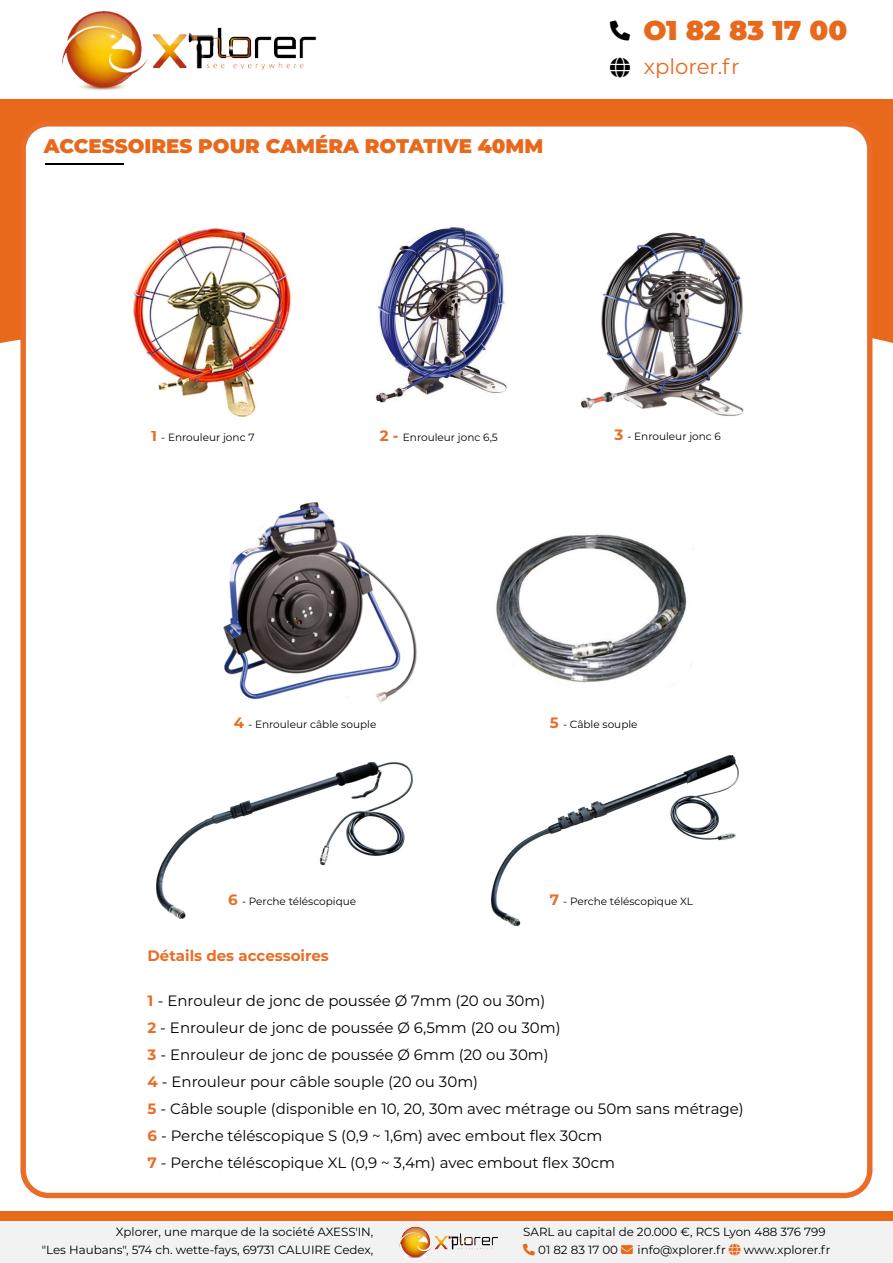
<style>
.page{position:relative;width:893px;height:1263px;background:#e8691b}
.page>*{position:absolute;margin:0;border:0;box-sizing:border-box;transform-origin:0 0}
.t1{font:900 27.3px "Montserrat";color:#e8691b}
.t2{font:21.15px "Montserrat";color:#e8691b}
.t3{font:900 19.8px "Montserrat";color:#e8691b}
.t4{font:15px "Montserrat";color:#000}
.t5{font:700 15px "Montserrat";color:#e96d26}
.t6{font:11.85px "Montserrat";color:#000}
.t7{font:10.5px "Montserrat";color:#000}
.s1{font-weight:700;color:#e96d26}
.s2{color:#e8691b}
</style>
<div class="page">
<div style="left:0;top:338px;width:893px;height:873px;background:#fff"></div>
<div style="left:0;top:0;width:893px;height:98px;background:#fff"></div>
<img style="left:62px;top:11px;width:255px;height:80px">
<div style="left:0;top:1221px;width:893px;height:42px;background:#f2f2f2"></div>
<img style="left:399px;top:1226px;width:99px;height:32px">
<div style="left:20px;top:121px;width:852px;height:1077px;background:#fff;border:5px solid #e96d26;border-radius:25px"></div>
<hr style="left:45px;top:163px;width:78px;height:2px;background:#000">
<img style="left:492px;top:755px;width:246px;height:170px">
<img style="left:496px;top:534px;width:198px;height:149px">
<img style="left:223px;top:502px;width:194px;height:201px">
<img style="left:133px;top:228px;width:158px;height:189px">
<img style="left:376px;top:227px;width:131px;height:176px">
<img style="left:156px;top:763px;width:256px;height:156px">
<img style="left:581px;top:232px;width:163px;height:184px">
<p class="t3" style="left:44px;top:134px;width:501px">ACCESSOIRES POUR CAMÉRA ROTATIVE 40MM</p>
<p class="t1" style="left:643px;top:14px;width:205px">O1 82 83 17 00</p>
<p class="t2" style="left:644px;top:53px;width:97px">xplorer.fr</p>
<p class="t5" style="left:151px;top:426px;width:7px">1</p>
<p class="t7" style="left:161px;top:431px;width:95px">- Enrouleur jonc 7</p>
<p class="t5" style="left:380px;top:426px;width:20px">2 -</p>
<p class="t7" style="left:403px;top:431px;width:96px">Enrouleur jonc 6,5</p>
<p class="t5" style="left:614px;top:426px;width:10px">3</p>
<p class="t7" style="left:627px;top:430px;width:95px">- Enrouleur jonc 6</p>
<p class="t5" style="left:234px;top:714px;width:12px">4</p>
<p class="t7" style="left:248px;top:718px;width:130px">- Enrouleur câble souple</p>
<p class="t5" style="left:550px;top:714px;width:10px">5</p>
<p class="t7" style="left:563px;top:718px;width:76px">- Câble souple</p>
<p class="t5" style="left:228px;top:890px;width:11px">6</p>
<p class="t7" style="left:242px;top:894px;width:116px">- Perche téléscopique</p>
<p class="t5" style="left:550px;top:890px;width:11px">7</p>
<p class="t7" style="left:563px;top:894px;width:131px">- Perche téléscopique XL</p>
<p class="t5" style="left:148px;top:946px;width:183px">Détails des accessoires</p>
<p class="t4" style="left:148px;top:991px;width:399px"><span class="s1">1</span> - Enrouleur de jonc de poussée Ø 7mm (20 ou 30m)</p>
<p class="t4" style="left:148px;top:1018px;width:415px"><span class="s1">2</span> - Enrouleur de jonc de poussée Ø 6,5mm (20 ou 30m)</p>
<p class="t4" style="left:148px;top:1045px;width:403px"><span class="s1">3</span> - Enrouleur de jonc de poussée Ø 6mm (20 ou 30m)</p>
<p class="t4" style="left:148px;top:1072px;width:332px"><span class="s1">4</span> - Enrouleur pour câble souple (20 ou 30m)</p>
<p class="t4" style="left:148px;top:1099px;width:598px"><span class="s1">5</span> - Câble souple (disponible en 10, 20, 30m avec métrage ou 50m sans métrage)</p>
<p class="t4" style="left:148px;top:1126px;width:456px"><span class="s1">6</span> - Perche téléscopique S (0,9 ~ 1,6m) avec embout flex 30cm</p>
<p class="t4" style="left:148px;top:1153px;width:469px"><span class="s1">7</span> - Perche téléscopique XL (0,9 ~ 3,4m) avec embout flex 30cm</p>
<p class="t6" style="left:116px;top:1225px;width:259px">Xplorer, une marque de la société AXESS'IN,</p>
<p class="t6" style="left:42px;top:1243px;width:333px">"Les Haubans", 574 ch. wette-fays, 69731 CALUIRE Cedex,</p>
<p class="t6" style="left:523px;top:1225px;width:304px">SARL au capital de 20.000 €, RCS Lyon 488 376 799</p>
<p class="t6" style="left:523px;top:1243px;width:204px"><span class="s2">☎</span> 01 82 83 17 00 <span class="s2">✉</span> info@xplorer.fr</p>
<p class="t6" style="left:744px;top:1243px;width:88px">www.xplorer.fr</p>
</div>
